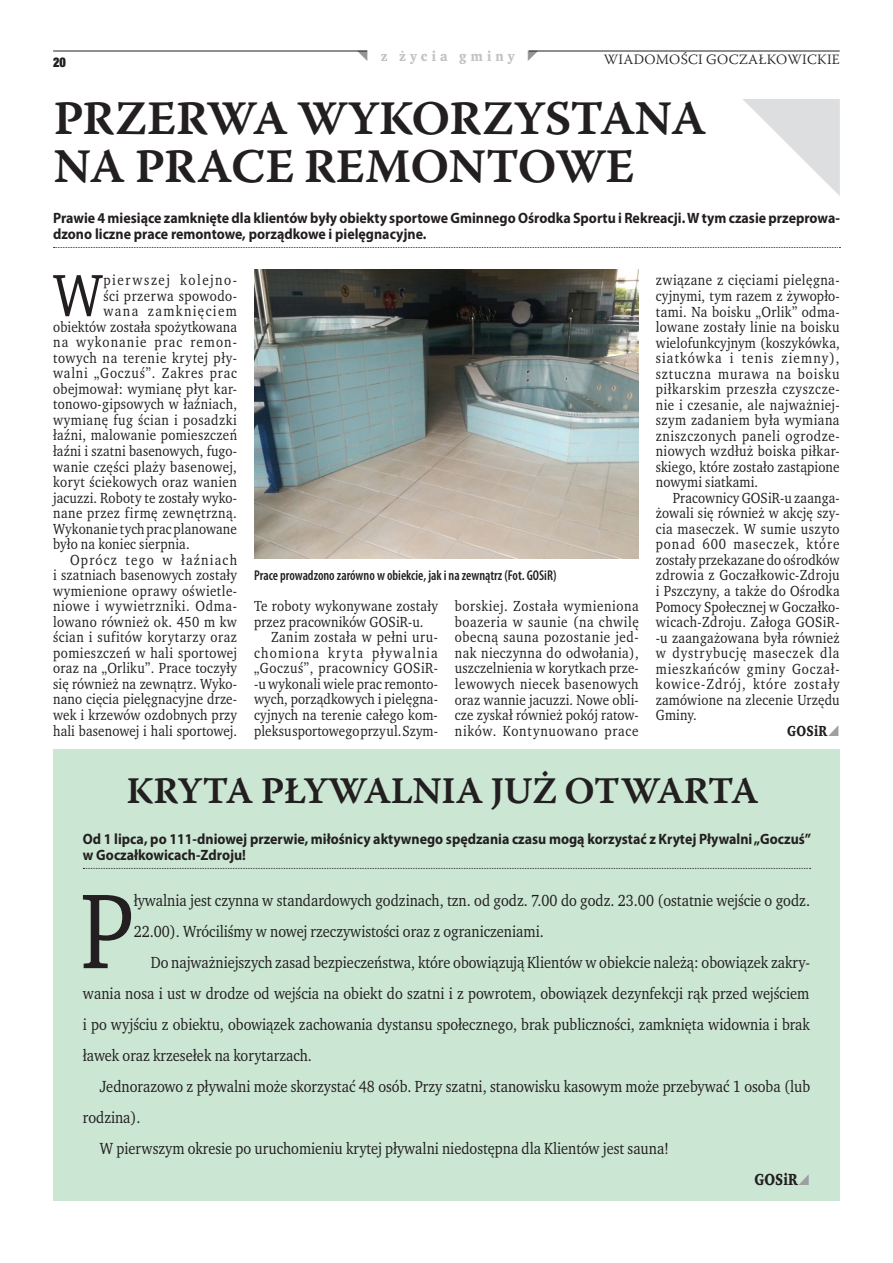
<style>
.page{position:relative;width:893px;height:1263px;background:#fff}
.page>*{position:absolute;margin:0;border:0;box-sizing:border-box;transform-origin:0 0}
.t1{font:109.05px "Wro Text";color:#231f20;scale:.93 1}
.t2{font:61.2px "Wro Text";color:#231f20;scale:.93 1}
.t3{font:48px/48px "Warnock Pro Semibold Capt";letter-spacing:-.02em;color:#231f20}
.t4{font:37.5px "Warnock Pro Semibold Capt";letter-spacing:-.02em;color:#231f20}
.t5{font:16.5px/31px "Wro Text";color:#231f20;scale:.93 1}
.t6{font:700 16.5px "Wro Text";color:#231f20;scale:.93 1}
.t7{font:15px/15.5px "Wro Text";letter-spacing:.02em;color:#231f20;text-align:justify;scale:.93 1}
.t8{font:700 15px/15.5px "Myriad Pro";color:#231f20;scale:.93 1}
.t9{font:15px "Wro Text";letter-spacing:.045em;color:#231f20;scale:.93 1}
.t10{font:15px "Wro Text";letter-spacing:.04em;color:#231f20;scale:.93 1}
.t11{font:15px "Wro Text";letter-spacing:.055em;color:#231f20;scale:.93 1}
.t12{font:15px "Wro Text";letter-spacing:.09em;color:#231f20;scale:.93 1}
.t13{font:15px "Wro Text";letter-spacing:.075em;color:#231f20;scale:.93 1}
.t14{font:15px "Wro Text";letter-spacing:.085em;color:#231f20;scale:.93 1}
.t15{font:15px "Wro Text";letter-spacing:.115em;color:#231f20;scale:.93 1}
.t16{font:15px "Wro Text";letter-spacing:.1em;color:#231f20;scale:.93 1}
.t17{font:700 15px "Wro Text";letter-spacing:.01em;color:#231f20;scale:.93 1}
.t18{font:600 condensed 14.25px "Myriad Pro";color:#231f20;scale:.94 1}
.t19{font:300 14.25px "Warnock Pro";letter-spacing:.02em;color:#231f20}
.t20{font:700 14.25px "Wro Text";letter-spacing:.29em;color:#c1c2c4}
.t21{font:700 14.25px "Wro Head";color:#231f20}
</style>
<div class="page">
<hr style="left:53px;top:51px;width:314px;height:1px;background:#231f20">
<hr style="left:529px;top:51px;width:311px;height:1px;background:#231f20">
<svg style="left:54px;top:247px;width:786px;height:1px"></svg>
<img style="left:254px;top:270px;width:385px;height:288px">
<div style="left:54px;top:749px;width:786px;height:452px;background:#cbe6d3"></div>
<svg style="left:83px;top:868px;width:728px;height:1px"></svg>
<svg style="left:743px;top:99px;width:97px;height:97px"></svg>
<p class="t21" style="left:53px;top:53px;width:14px">20</p>
<p class="t20" style="left:381px;top:47px;width:135px">z życia gminy</p>
<p class="t19" style="left:604px;top:51px;width:237px">WIADOMOŚCI GOCZAŁKOWICKIE</p>
<h3 class="t3" style="left:53px;top:94px;width:654px">PRZERWA WYKORZYSTANA<br>NA PRACE REMONTOWE</h3>
<p class="t8" style="left:53px;top:210px;width:847px">Prawie 4 miesiące zamknięte dla klientów były obiekty sportowe Gminnego Ośrodka Sportu i Rekreacji. W tym czasie przeprowa&shy;dzono liczne prace remontowe, porządkowe i pielęgnacyjne.</p>
<h2 class="t2" style="left:53px;top:257px;width:55px">W</h2>
<p class="t15" style="left:103px;top:271px;width:145px">pierwszej kolejno-</p>
<p class="t7" style="left:103px;top:288px;width:145px">ści przerwa spowodo-</p>
<p class="t16" style="left:103px;top:302px;width:145px">wana zamknięciem</p>
<p class="t7" style="left:53px;top:319px;width:199px">obiektów została spożytkowana</p>
<p class="t13" style="left:53px;top:333px;width:199px">na wykonanie prac remon-</p>
<p class="t9" style="left:53px;top:348px;width:199px">towych na terenie krytej pły-</p>
<p class="t11" style="left:53px;top:364px;width:199px">walni „Goczuś”. Zakres prac</p>
<p class="t7" style="left:53px;top:381px;width:199px">obejmował: wymianę płyt kar-</p>
<p class="t7" style="left:53px;top:397px;width:199px">tonowo-gipsowych w łaźniach,</p>
<p class="t10" style="left:53px;top:410px;width:199px">wymianę fug ścian i posadzki</p>
<p class="t7" style="left:53px;top:428px;width:199px">łaźni, malowanie pomieszczeń</p>
<p class="t7" style="left:53px;top:443px;width:199px">łaźni i szatni basenowych, fugo-</p>
<p class="t7" style="left:53px;top:459px;width:199px">wanie części plaży basenowej,</p>
<p class="t7" style="left:53px;top:474px;width:199px">koryt ściekowych oraz wanien</p>
<p class="t7" style="left:53px;top:490px;width:199px">jacuzzi. Roboty te zostały wyko-</p>
<p class="t7" style="left:53px;top:505px;width:199px">nane przez firmę zewnętrzną.</p>
<p class="t7" style="left:53px;top:521px;width:199px">Wykonanie tych prac planowane</p>
<p class="t7" style="left:53px;top:536px;width:148px">było na koniec sierpnia.</p>
<p class="t14" style="left:70px;top:550px;width:181px">Oprócz tego w łaźniach</p>
<p class="t7" style="left:53px;top:567px;width:199px">i szatniach basenowych zostały</p>
<p class="t7" style="left:53px;top:583px;width:199px">wymienione oprawy oświetle-</p>
<p class="t9" style="left:53px;top:597px;width:199px">niowe i wywietrzniki. Odma-</p>
<p class="t7" style="left:53px;top:614px;width:199px">lowano również ok. 450 m kw</p>
<p class="t7" style="left:53px;top:629px;width:199px">ścian i sufitów korytarzy oraz</p>
<p class="t7" style="left:53px;top:645px;width:199px">pomieszczeń w hali sportowej</p>
<p class="t7" style="left:53px;top:660px;width:199px">oraz na „Orliku”. Prace toczyły</p>
<p class="t7" style="left:53px;top:676px;width:199px">się również na zewnątrz. Wyko-</p>
<p class="t7" style="left:53px;top:692px;width:199px">nano cięcia pielęgnacyjne drze-</p>
<p class="t7" style="left:53px;top:707px;width:199px">wek i krzewów ozdobnych przy</p>
<p class="t7" style="left:53px;top:723px;width:199px">hali basenowej i hali sportowej.</p>
<p class="t18" style="left:254px;top:567px;width:323px">Prace prowadzono zarówno w obiekcie, jak i na zewnątrz (Fot. GOSiR)</p>
<p class="t7" style="left:254px;top:598px;width:199px">Te roboty wykonywane zostały</p>
<p class="t7" style="left:254px;top:614px;width:184px">przez pracowników GOSiR-u.</p>
<p class="t7" style="left:271px;top:629px;width:181px">Zanim została w pełni uru-</p>
<p class="t12" style="left:254px;top:643px;width:199px">chomiona kryta pływalnia</p>
<p class="t10" style="left:254px;top:659px;width:199px">„Goczuś”, pracownicy GOSiR-</p>
<p class="t7" style="left:254px;top:676px;width:199px">-u wykonali wiele prac remonto-</p>
<p class="t7" style="left:254px;top:692px;width:199px">wych, porządkowych i pielęgna-</p>
<p class="t7" style="left:254px;top:707px;width:199px">cyjnych na terenie całego kom-</p>
<p class="t7" style="left:254px;top:723px;width:199px">pleksu sportowego przy ul. Szym-</p>
<p class="t7" style="left:455px;top:598px;width:199px">borskiej. Została wymieniona boazeria w saunie (na chwilę obecną sauna pozostanie jed&shy;nak nieczynna do odwołania), uszczelnienia w korytkach prze&shy;lewowych niecek basenowych oraz wannie jacuzzi. Nowe obli&shy;cze zyskał również pokój ratow&shy;ników. Kontynuowano prace</p>
<p class="t7" style="left:656px;top:273px;width:199px">związane z cięciami pielęgna&shy;cyjnymi, tym razem z żywopło&shy;tami. Na boisku „Orlik” odma&shy;lowane zostały linie na boisku wielofunkcyjnym (koszykówka, siatkówka i tenis ziemny), sztuczna murawa na boisku piłkarskim przeszła czyszcze&shy;nie i czesanie, ale najważniej&shy;szym zadaniem była wymiana zniszczonych paneli ogrodze&shy;niowych wzdłuż boiska piłkar&shy;skiego, które zostało zastąpione nowymi siatkami.</p>
<p class="t7" style="left:656px;top:490px;width:199px;text-indent:17px">Pracownicy GOSiR-u zaanga&shy;żowali się również w akcję szy&shy;cia maseczek. W sumie uszyto ponad 600 maseczek, które zostały przekazane do ośrodków zdrowia z Goczałkowic-Zdroju i Pszczyny, a także do Ośrodka Pomocy Społecznej w Goczałko&shy;wicach-Zdroju. Załoga GOSiR--u zaangażowana była również w dystrybucję maseczek dla mieszkańców gminy Goczał&shy;kowice-Zdrój, które zostały zamówione na zlecenie Urzędu Gminy.</p>
<p class="t17" style="left:787px;top:721px;width:45px">GOSiR</p>
<h3 class="t4" style="left:126px;top:768px;width:634px">KRYTA PŁYWALNIA JUŻ OTWARTA</h3>
<p class="t8" style="left:83px;top:831px;width:784px">Od 1 lipca, po 111-dniowej przerwie, miłośnicy aktywnego spędzania czasu mogą korzystać z Krytej Pływalni „Goczuś” w Goczałkowicach-Zdroju!</p>
<h1 class="t1" style="left:80px;top:863px;width:59px">P</h1>
<p class="t5" style="left:134px;top:885px;width:729px">ływalnia jest czynna w standardowych godzinach, tzn. od godz. 7.00 do godz. 23.00 (ostatnie wejście o godz.<br>22.00). Wróciliśmy w nowej rzeczywistości oraz z ograniczeniami.</p>
<p class="t5" style="left:83px;top:947px;width:783px;text-align:justify;text-indent:68px">Do najważniejszych zasad bezpieczeństwa, które obowiązują Klientów w obiekcie należą: obowiązek zakry&shy;wania nosa i ust w drodze od wejścia na obiekt do szatni i z powrotem, obowiązek dezynfekcji rąk przed wejściem i po wyjściu z obiektu, obowiązek zachowania dystansu społecznego, brak publiczności, zamknięta widownia i brak ławek oraz krzesełek na korytarzach.</p>
<p class="t5" style="left:100px;top:1071px;width:765px">Jednorazowo z pływalni może skorzystać 48 osób. Przy szatni, stanowisku kasowym może przebywać 1 osoba (lub</p>
<p class="t5" style="left:83px;top:1102px;width:64px">rodzina).</p>
<p class="t5" style="left:100px;top:1133px;width:614px">W pierwszym okresie po uruchomieniu krytej pływalni niedostępna dla Klientów jest sauna!</p>
<p class="t6" style="left:754px;top:1169px;width:48px">GOSiR</p>
</div>
